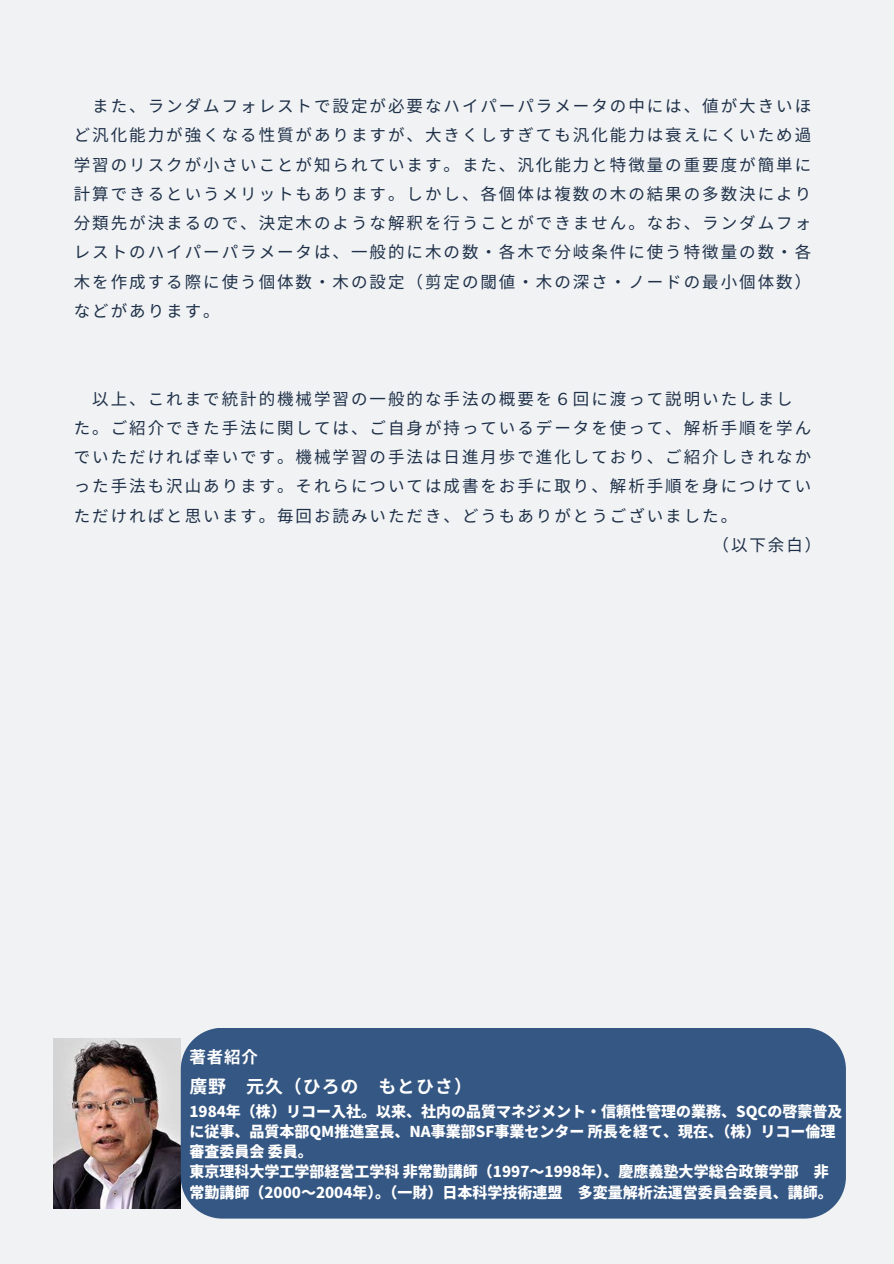
<style>
.page{position:relative;width:894px;height:1264px;background:#fff}
.page>*{position:absolute;margin:0;border:0;box-sizing:border-box;transform-origin:0 0}
.t1{font:700 18px "Noto Sans JP";letter-spacing:.05em;color:#fff}
.t2{font:16.5px/29.2px "Noto Sans JP";letter-spacing:.12em;color:#1e3048;text-align:justify}
.t3{font:700 16.5px "Noto Sans JP";color:#fff}
.t4{font:900 15px/20.2px "Noto Sans JP";color:#fff}
</style>
<div class="page">
<div style="left:0;top:0;width:893px;height:1263px;background:#f1f2f4"></div>
<img style="left:53px;top:1038px;width:127px;height:170px">
<div style="left:181px;top:1028px;width:664px;height:190px;background:#355783"></div>
<p class="t2" style="left:74px;top:90px;width:738px;text-indent:18px">また、ランダムフォレストで設定が必要なハイパーパラメータの中には、値が大きいほど汎化能力が強くなる性質がありますが、大きくしすぎても汎化能力は衰えにくいため過学習のリスクが小さいことが知られています。また、汎化能力と特徴量の重要度が簡単に計算できるというメリットもあります。しかし、各個体は複数の木の結果の多数決により分類先が決まるので、決定木のような解釈を行うことができません。なお、ランダムフォレストのハイパーパラメータは、一般的に木の数・各木で分岐条件に使う特徴量の数・各木を作成する際に使う個体数・木の設定（剪定の閾値・木の深さ・ノードの最小個体数）などがあります。</p>
<p class="t2" style="left:74px;top:383px;width:738px;text-align:left;text-indent:18px">以上、これまで統計的機械学習の一般的な手法の概要を６回に渡って説明いたしました。ご紹介できた手法に関しては、ご自身が持っているデータを使って、解析手順を学んでいただければ幸いです。機械学習の手法は日進月歩で進化しており、ご紹介しきれなかった手法も沢山あります。それらについては成書をお手に取り、解析手順を身につけていただければと思います。毎回お読みいただき、どうもありがとうございました。</p>
<p class="t2" style="left:712px;top:529px;width:110px">（以下余白）</p>
<p class="t3" style="left:189px;top:1043px;width:70px">著者紹介</p>
<p class="t1" style="left:189px;top:1071px;width:284px">廣野 元久（ひろの もとひさ）</p>
<p class="t4" style="left:189px;top:1100px;width:654px">1984年（株）リコー入社。以来、社内の品質マネジメント・信頼性管理の業務、SQCの啓蒙普及に従事、品質本部QM推進室長、NA事業部SF事業センター所長を経て、現在、（株）リコー倫理審査委員会委員。<br>東京理科大学工学部経営工学科非常勤講師（1997～1998年）、慶應義塾大学総合政策学部 非常勤講師（2000～2004年）。（一財）日本科学技術連盟 多変量解析法運営委員会委員、講師。</p>
</div>
